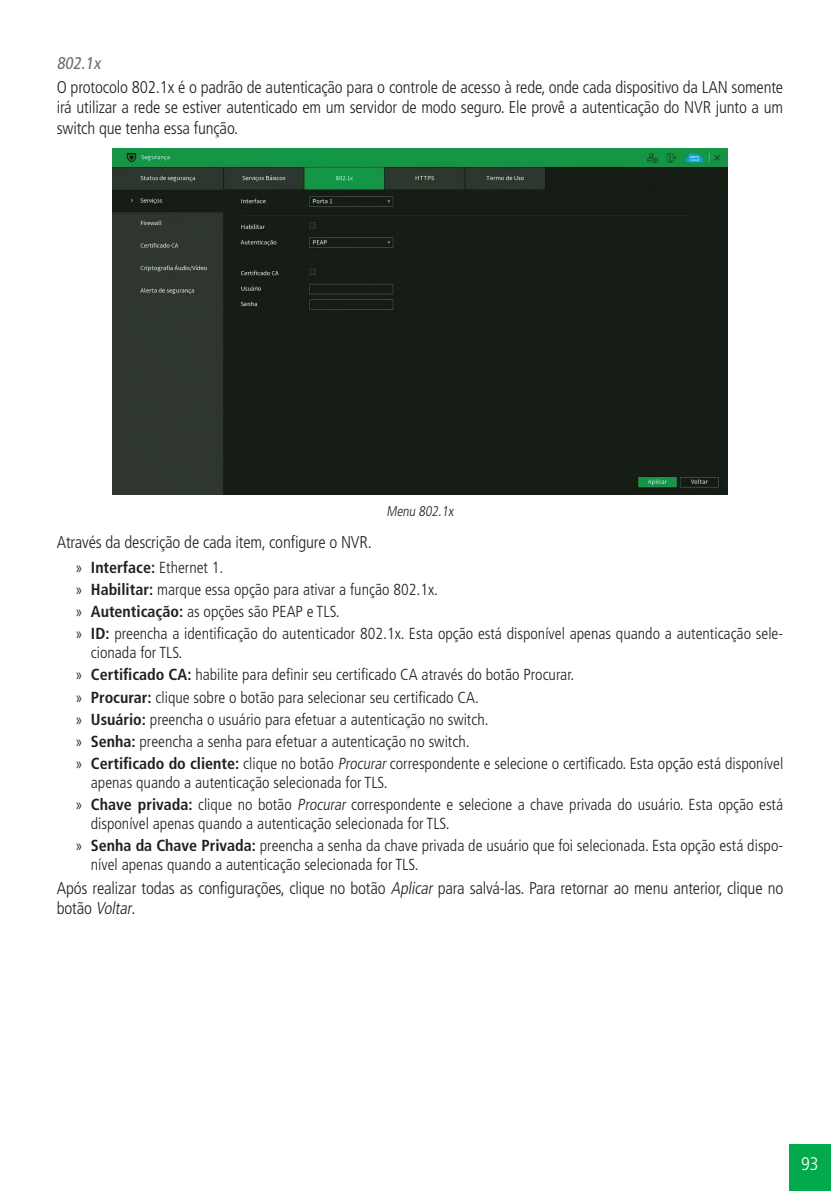
<style>
.page{position:relative;width:840px;height:1191px;background:#fff}
.page>*{position:absolute;margin:0;border:0;box-sizing:border-box;transform-origin:0 0}
.t1{font:300 condensed 18.2px "Frutiger LT Std";color:#fff}
._0__Corpo_de_texto{font:300 condensed 17px/20.4px "Frutiger LT Std";letter-spacing:-.01em;color:#231f20;text-align:justify}
._4__Titulo_4{font:condensed 17px "Frutiger LT Std";color:#6c6d70}
.t2{font:300 condensed 16px/19.2px "Frutiger LT Std";color:#231f20}
._7__Legenda{font:300 condensed 14px "Frutiger LT Std";color:#231f20}
.s1{font-weight:700}
.s2{font-style:italic}
</style>
<div class="page">
<div style="left:788px;top:1144px;width:42px;height:47px;background:#03aa4b"></div>
<img style="left:112px;top:148px;width:615px;height:346px">
<p class="_4__Titulo_4" style="left:57px;top:54px;width:48px">802.1x</p>
<p class="_0__Corpo_de_texto" style="left:57px;top:77px;width:727px">O protocolo 802.1x é o padrão de autenticação para o controle de acesso à rede, onde cada dispositivo da LAN somente irá utilizar a rede se estiver autenticado em um servidor de modo seguro. Ele provê a autenticação do NVR junto a um switch que tenha essa função.</p>
<p class="_7__Legenda" style="left:386px;top:504px;width:71px">Menu 802.1x</p>
<p class="_0__Corpo_de_texto" style="left:57px;top:532px;width:316px">Através da descrição de cada item, configure o NVR.</p>
<p class="t2" style="left:75px;top:558px;width:150px">» <span class="s1">Interface:</span> Ethernet 1.</p>
<p class="t2" style="left:75px;top:580px;width:364px">» <span class="s1">Habilitar:</span> marque essa opção para ativar a função 802.1x.</p>
<p class="t2" style="left:75px;top:602px;width:266px">» <span class="s1">Autenticação:</span> as opções são PEAP e TLS.</p>
<p class="t2" style="left:91px;top:624px;width:693px;text-indent:-16px">» <span class="s1">ID:</span> preencha a identificação do autenticador 802.1x. Esta opção está disponível apenas quando a autenticação sele&shy;cionada for TLS.</p>
<p class="t2" style="left:75px;top:665px;width:500px">» <span class="s1">Certificado CA:</span> habilite para definir seu certificado CA através do botão Procurar.</p>
<p class="t2" style="left:75px;top:687px;width:405px">» <span class="s1">Procurar:</span> clique sobre o botão para selecionar seu certificado CA.</p>
<p class="t2" style="left:75px;top:709px;width:414px">» <span class="s1">Usuário:</span> preencha o usuário para efetuar a autenticação no switch.</p>
<p class="t2" style="left:75px;top:731px;width:395px">» <span class="s1">Senha:</span> preencha a senha para efetuar a autenticação no switch.</p>
<p class="t2" style="left:91px;top:753px;width:693px;text-indent:-16px">» <span class="s1">Certificado do cliente:</span> clique no botão <span class="s2">Procurar</span>correspondente e selecione o certificado. Esta opção está disponível apenas quando a autenticação selecionada for TLS.</p>
<p class="t2" style="left:91px;top:795px;width:693px;text-indent:-16px">» <span class="s1">Chave privada:</span> clique no botão <span class="s2">Procurar</span> correspondente e selecione a chave privada do usuário. Esta opção está disponível apenas quando a autenticação selecionada for TLS.</p>
<p class="t2" style="left:91px;top:836px;width:693px;text-indent:-16px">» <span class="s1">Senha da Chave Privada:</span> preencha a senha da chave privada de usuário que foi selecionada. Esta opção está dispo&shy;nível apenas quando a autenticação selecionada for TLS.</p>
<p class="_0__Corpo_de_texto" style="left:57px;top:877px;width:727px">Após realizar todas as configurações, clique no botão <span class="s2">Aplicar</span> para salvá-las. Para retornar ao menu anterior, clique no b otã o <span class="s2">Voltar</span>.</p>
<p class="t1" style="left:800px;top:1153px;width:19px">93</p>
</div>
